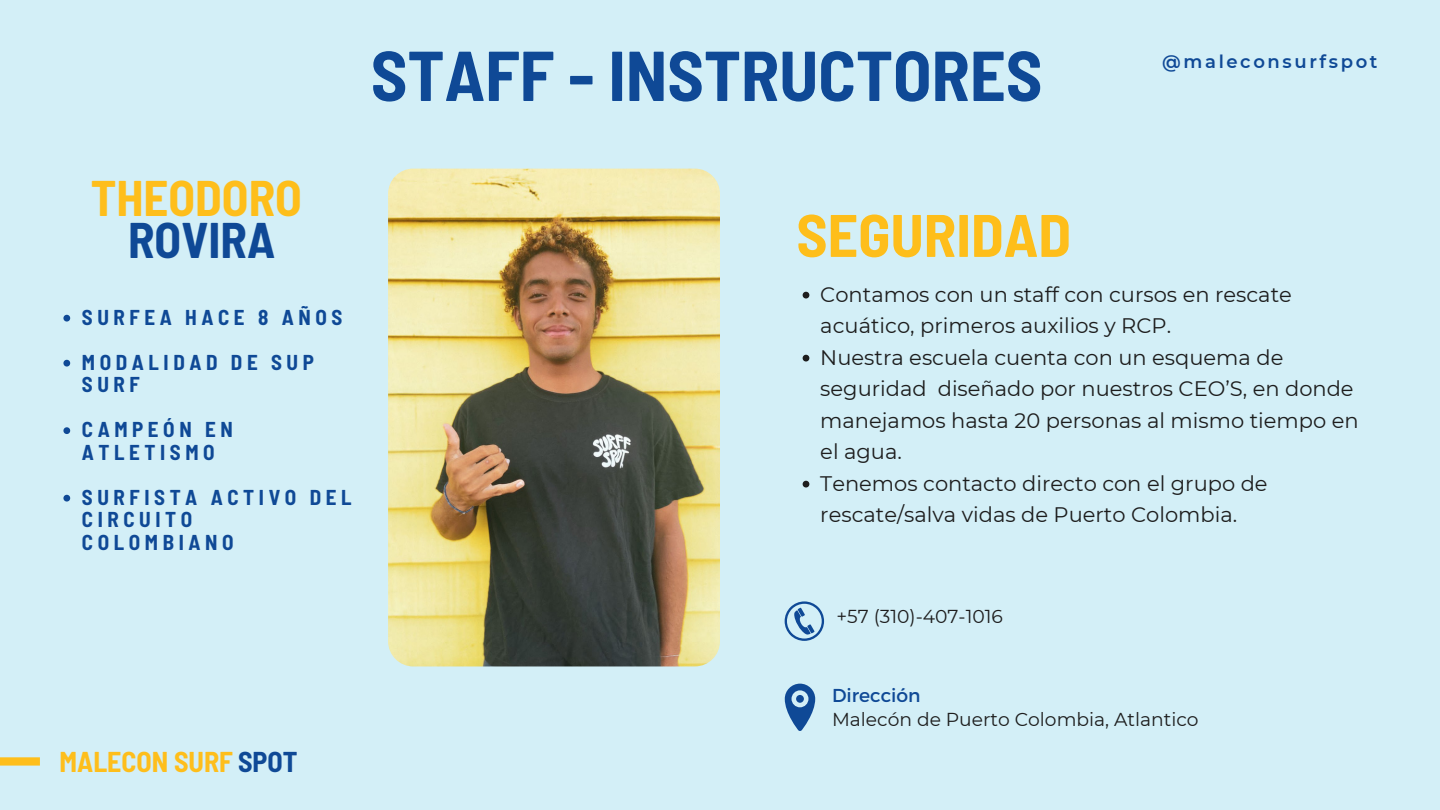
<style>
.page{position:relative;width:1440px;height:810px;background:#d3eff7}
.page>*{position:absolute;margin:0;border:0;box-sizing:border-box;transform-origin:0 0}
.t1{font:700 semi-condensed 70.4px "Barlow";color:#0f4996}
.t2{font:700 semi-condensed 59.9px "Barlow";color:#febe1b}
.t3{font:700 semi-condensed 48.9px "Barlow";color:#febe1b}
.t4{font:700 semi-condensed 48.9px "Barlow";color:#0f4996}
.t5{font:700 semi-condensed 28px "Barlow";color:#febe1b}
.t6{font:21px/31.5px "Montserrat";color:#1d1d1d}
.t7{font:700 semi-condensed 21px/22.5px "Barlow";letter-spacing:.22em;color:#0f4996}
.t8{font:18.7px "Montserrat";color:#1d1d1d}
.t9{font:18.7px "Montserrat";color:#0f4996}
.t10{font:600 18px "Montserrat";letter-spacing:.145em;color:#0f4996}
.s1{color:#0f4996}
</style>
<div class="page">
<div style="left:0;top:757px;width:40px;height:9px;background:#febe1b"></div>
<img style="left:388px;top:169px;width:332px;height:497px;border-radius:25px">
<svg style="left:63px;top:315px;width:7px;height:7px"></svg>
<svg style="left:63px;top:360px;width:7px;height:7px"></svg>
<svg style="left:63px;top:427px;width:7px;height:7px"></svg>
<svg style="left:63px;top:495px;width:7px;height:7px"></svg>
<svg style="left:803px;top:292px;width:6px;height:6px"></svg>
<svg style="left:803px;top:355px;width:6px;height:7px"></svg>
<svg style="left:803px;top:481px;width:6px;height:7px"></svg>
<svg style="left:785px;top:601px;width:39px;height:40px"></svg>
<svg style="left:785px;top:684px;width:30px;height:47px"></svg>
<div style="left:796px;top:695px;width:8px;height:8px;background:#0f4996;border-radius:50%"></div>
<p class="t1" style="left:371px;top:31px;width:673px">STAFF - INSTRUCTORES</p>
<p class="t10" style="left:1162px;top:51px;width:217px">@maleconsurfspot</p>
<p class="t3" style="left:91px;top:167px;width:213px">THEODORO</p>
<p class="t4" style="left:128px;top:209px;width:149px">ROVIRA</p>
<p class="t7" style="left:82px;top:305px;width:262px">SURFEA HACE 8 AÑOS</p>
<p class="t7" style="left:82px;top:350px;width:234px">MODALIDAD DE SUP<br>SURF</p>
<p class="t7" style="left:82px;top:417px;width:152px">CAMPEÓN EN<br>ATLETISMO</p>
<p class="t7" style="left:82px;top:485px;width:271px">SURFISTA ACTIVO DEL<br>CIRCUITO<br>COLOMBIANO</p>
<p class="t5" style="left:60px;top:744px;width:240px">MALECON SURF <span class="s1">SPOT</span></p>
<p class="t2" style="left:796px;top:197px;width:276px">SEGURIDAD</p>
<p class="t6" style="left:820px;top:278px;width:473px">Contamos con un staff con cursos en rescate acuático, primeros auxilios y RCP.</p>
<p class="t6" style="left:820px;top:341px;width:540px">Nuestra escuela cuenta con un esquema de seguridad diseñado por nuestros CEO’S, en donde manejamos hasta 20 personas al mismo tiempo en el agua.</p>
<p class="t6" style="left:820px;top:467px;width:449px">Tenemos contacto directo con el grupo de rescate/salva vidas de Puerto Colombia.</p>
<p class="t8" style="left:836px;top:605px;width:168px">+57 (310)-407-1016</p>
<p class="t9" style="left:832px;top:683px;width:90px">Dirección</p>
<p class="t8" style="left:832px;top:708px;width:368px">Malecón de Puerto Colombia, Atlantico</p>
</div>
